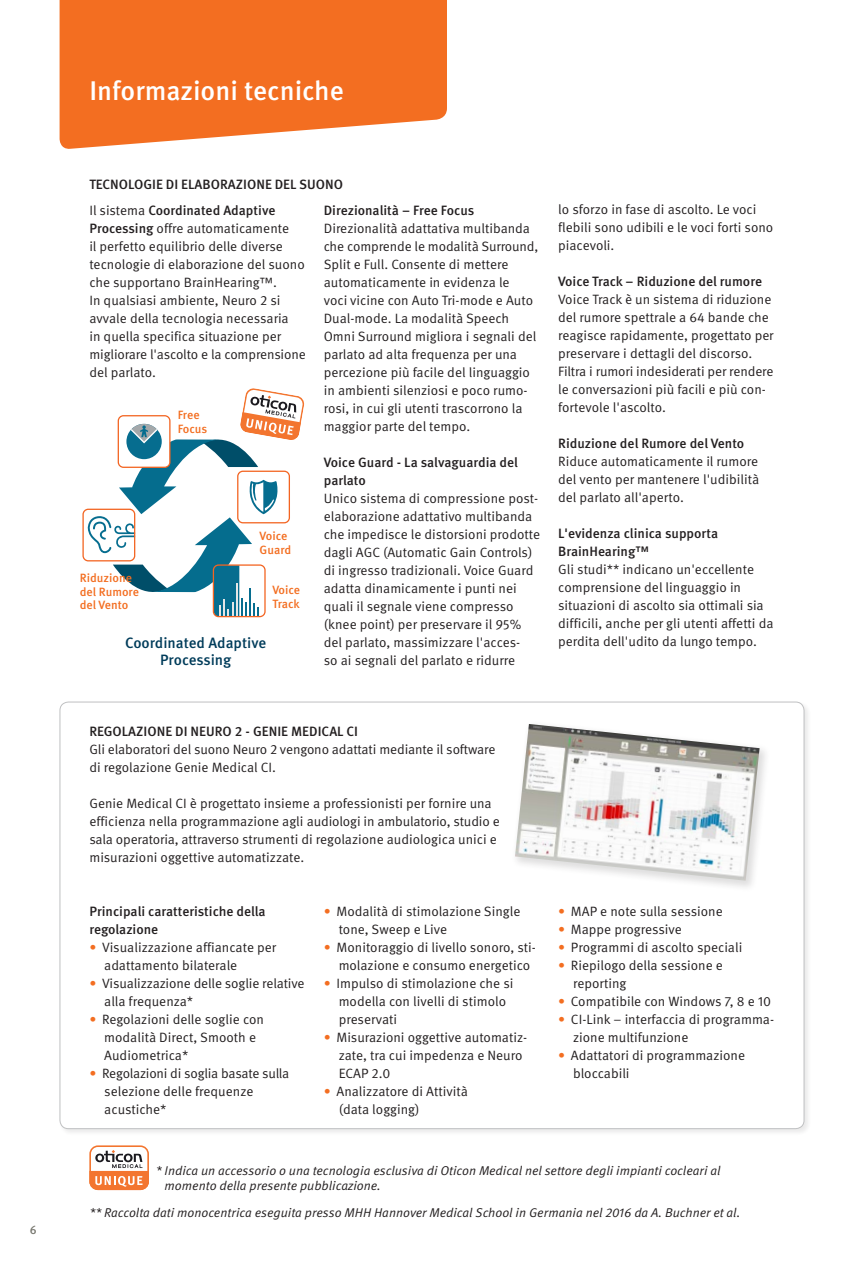
<style>
.page{position:relative;width:864px;height:1263px;background:#fff}
.page>*{position:absolute;margin:0;border:0;box-sizing:border-box;transform-origin:0 0}
.t1{font:500 27px "Meta Pro OM";color:#fff}
.t2{font:500 15px/17.2px "Meta Pro OM";color:#003c5a;text-align:center}
.t3{font:13.5px/18px "Meta Pro OM";color:#231f20}
.t4{font:500 13.5px/18px "Meta Pro OM";color:#231f20}
.t5{font:italic 12.75px/15px "Meta Pro OM";color:#231f20}
.t6{font:500 12px/13.5px "Meta Pro OM";color:#f36e21}
.t7{font:500 12px "Meta Pro OM";color:#77776f}
.s1{font-weight:500}
.s2{color:#f36e21}
</style>
<div class="page">
<svg style="left:60px;top:0;width:387px;height:149px;background:#f47c37"></svg>
<div style="left:58px;top:700px;width:753px;height:436px;background:#231f20;opacity:.2"></div>
<div style="left:60px;top:702px;width:743px;height:427px;background:#fff;border-radius:9px"></div>
<svg style="left:89px;top:1145px;width:60px;height:45px"></svg>
<div style="left:511px;top:720px;width:259px;height:172px;background:#231f20;opacity:.15"></div>
<img style="left:514px;top:724px;width:245px;height:157px">
<svg style="left:82px;top:388px;width:223px;height:229px"></svg>
<p class="t7" style="left:30px;top:1222px;width:8px">6</p>
<h1 class="t1" style="left:89px;top:74px;width:256px">Informazioni tecniche</h1>
<p class="t4" style="left:89px;top:175px;width:255px">TECNOLOGIE DI ELABORAZIONE DEL SUONO</p>
<p class="t3" style="left:89px;top:201px;width:218px">Il sistema <span class="s1">Coordinated Adaptive Processing</span> offre automaticamente<br>il perfetto equilibrio delle diverse tecnologie di elaborazione del suono che supportano BrainHearing™.<br>In qualsiasi ambiente, Neuro 2 si avvale della tecnologia necessaria<br>in quella specifica situazione per migliorare l'ascolto e la comprensione del parlato.</p>
<p class="t4" style="left:323px;top:201px;width:152px">Direzionalità – Free Focus</p>
<p class="t3" style="left:323px;top:219px;width:216px">Direzionalità adattativa multibanda che comprende le modalità Surround, Split e Full. Consente di mettere automaticamente in evidenza le<br>voci vicine con Auto Tri-mode e Auto Dual-mode. La modalità Speech Omni Surround migliora i segnali del parlato ad alta frequenza per una percezione più facile del linguaggio in ambienti silenziosi e poco rumo&shy;rosi, in cui gli utenti trascorrono la maggior parte del tempo.</p>
<p class="t4" style="left:323px;top:453px;width:196px">Voice Guard - La salvaguardia del parlato</p>
<p class="t3" style="left:323px;top:489px;width:218px">Unico sistema di compressione post&shy;elaborazione adattativo multibanda che impedisce le distorsioni prodotte dagli AGC (Automatic Gain Controls) di ingresso tradizionali. Voice Guard adatta dinamicamente i punti nei quali il segnale viene compresso (knee point) per preservare il 95% del parlato, massimizzare l'acces-<br>so ai segnali del parlato e ridurre</p>
<p class="t6" style="left:178px;top:409px;width:31px">Free<br>Focus</p>
<p class="t6" style="left:259px;top:530px;width:33px">Voice<br>Guard</p>
<p class="t6" style="left:272px;top:584px;width:29px">Voice<br>Track</p>
<p class="t6" style="left:80px;top:571px;width:61px">Riduzione del Rumore del Vento</p>
<p class="t2" style="left:125px;top:634px;width:143px">Coordinated Adaptive<br>Processing</p>
<p class="t3" style="left:558px;top:201px;width:216px">lo sforzo in fase di ascolto. Le voci flebili sono udibili e le voci forti sono piacevoli.</p>
<p class="t4" style="left:558px;top:273px;width:205px">Voice Track – Riduzione del rumore</p>
<p class="t3" style="left:558px;top:291px;width:217px">Voice Track è un sistema di riduzione del rumore spettrale a 64 bande che reagisce rapidamente, progettato per preservare i dettagli del discorso.<br>Filtra i rumori indesiderati per rendere le conversazioni più facili e più con&shy;fortevole l'ascolto.</p>
<p class="t4" style="left:558px;top:435px;width:187px">Riduzione del Rumore del Vento</p>
<p class="t3" style="left:558px;top:453px;width:202px;text-align:justify">Riduce automaticamente il rumore del vento per mantenere l'udibilità del parlato all'aperto.</p>
<p class="t4" style="left:558px;top:525px;width:161px">L'evidenza clinica supporta<br>BrainHearing™</p>
<p class="t3" style="left:558px;top:561px;width:217px">Gli studi** indicano un'eccellente comprensione del linguaggio in situazioni di ascolto sia ottimali sia difficili, anche per gli utenti affetti da perdita dell'udito da lungo tempo.</p>
<p class="t4" style="left:89px;top:723px;width:270px">REGOLAZIONE DI NEURO 2 - GENIE MEDICAL CI</p>
<p class="t3" style="left:89px;top:741px;width:407px">Gli elaboratori del suono Neuro 2 vengono adattati mediante il software di regolazione Genie Medical CI.</p>
<p class="t3" style="left:89px;top:795px;width:412px">Genie Medical CI è progettato insieme a professionisti per fornire una efficienza nella programmazione agli audiologi in ambulatorio, studio e sala operatoria, attraverso strumenti di regolazione audiologica unici e misurazioni oggettive automatizzate.</p>
<p class="t4" style="left:89px;top:903px;width:178px">Principali caratteristiche della regolazione</p>
<p class="t3" style="left:104px;top:939px;width:173px;text-indent:-15px"><span class="s2">•</span> Visualizzazione affiancate per adattamento bilaterale</p>
<p class="t3" style="left:104px;top:975px;width:202px;text-indent:-15px"><span class="s2">•</span> Visualizzazione delle soglie relative alla frequenza*</p>
<p class="t3" style="left:104px;top:1011px;width:161px;text-indent:-15px"><span class="s2">•</span> Regolazioni delle soglie con modalità Direct, Smooth e<br>Audiometrica*</p>
<p class="t3" style="left:104px;top:1065px;width:187px;text-indent:-15px"><span class="s2">•</span> Regolazioni di soglia basate sulla selezione delle frequenze acustiche*</p>
<p class="t3" style="left:338px;top:903px;width:183px;text-indent:-15px"><span class="s2">•</span> Modalità di stimolazione Single tone, Sweep e Live</p>
<p class="t3" style="left:338px;top:939px;width:199px;text-indent:-15px"><span class="s2">•</span> Monitoraggio di livello sonoro, sti&shy;molazione e consumo energetico</p>
<p class="t3" style="left:338px;top:975px;width:176px;text-indent:-15px"><span class="s2">•</span> Impulso di stimolazione che si modella con livelli di stimolo preservati</p>
<p class="t3" style="left:338px;top:1029px;width:190px;text-indent:-15px"><span class="s2">•</span> Misurazioni oggettive automatiz&shy;zate, tra cui impedenza e Neuro<br>ECAP 2.0</p>
<p class="t3" style="left:338px;top:1083px;width:131px;text-indent:-15px"><span class="s2">•</span> Analizzatore di Attività (data logging)</p>
<p class="t3" style="left:558px;top:903px;width:166px"><span class="s2">•</span> MAP e note sulla sessione</p>
<p class="t3" style="left:558px;top:921px;width:125px"><span class="s2">•</span> Mappe progressive</p>
<p class="t3" style="left:558px;top:939px;width:186px"><span class="s2">•</span> Programmi di ascolto speciali</p>
<p class="t3" style="left:573px;top:957px;width:151px;text-indent:-15px"><span class="s2">•</span> Riepilogo della sessione e reporting</p>
<p class="t3" style="left:558px;top:993px;width:214px"><span class="s2">•</span> Compatibile con Windows 7, 8 e 10</p>
<p class="t3" style="left:573px;top:1011px;width:202px;text-indent:-15px"><span class="s2">•</span> CI-Link – interfaccia di programma&shy;zione multifunzione</p>
<p class="t3" style="left:573px;top:1047px;width:173px;text-indent:-15px"><span class="s2">•</span> Adattatori di programmazione bloccabili</p>
<p class="t5" style="left:164px;top:1164px;width:557px;text-indent:-9px">* Indica un accessorio o una tecnologia esclusiva di Oticon Medical nel settore degli impianti cocleari al momento della presente pubblicazione.</p>
<p class="t5" style="left:89px;top:1206px;width:652px">** Raccolta dati monocentrica eseguita presso MHH Hannover Medical School in Germania nel 2016 da A. Buchner et al.</p>
</div>
